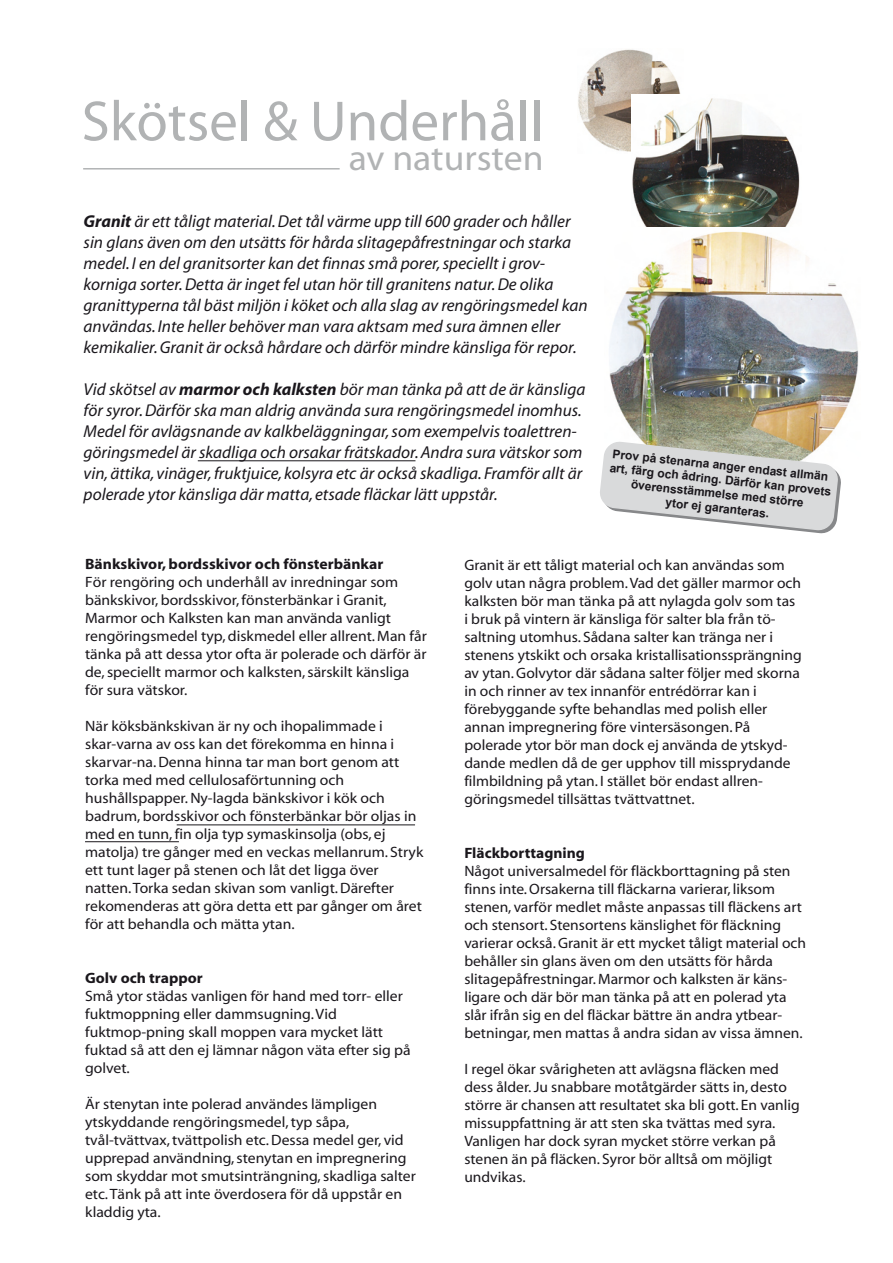
<style>
.page{position:relative;width:893px;height:1263px;background:#fff}
.page>*{position:absolute;margin:0;border:0;box-sizing:border-box;transform-origin:0 0}
.t1{font:57px "Myriad";color:#b1b3b4}
.t2{font:36px "Myriad";color:#b1b3b4;scale:1.04 1}
.t3{font:italic 17.25px/21px "Myriad";color:#1a171c}
.t4{font:15px/18px "Myriad";color:#1a171c}
.t5{font:15px/18px "Myriad";color:#1a171c;scale:1.04 1}
.t6{font:700 15px "Myriad";color:#1a171c;scale:1.04 1}
.t7{font:700 15px "Myriad";color:#1a171c}
.t8{font:700 12px/14.2px "Arial";color:#1a171c;text-align:center}
.s1{font-weight:700}
</style>
<div class="page">
<img style="left:578px;top:49px;width:103px;height:103px">
<hr style="left:83px;top:168px;width:257px;height:2px;background:#b1b3b4">
<hr style="left:198px;top:460px;width:217px;height:1px;background:#1a171c">
<hr style="left:85px;top:841px;width:94px;height:1px;background:#1a171c">
<img style="left:632px;top:95px;width:168px;height:132px">
<hr style="left:177px;top:825px;width:238px;height:1px;background:#1a171c">
<img style="left:609px;top:231px;width:250px;height:211px">
<svg style="left:600px;top:442px;width:241px;height:91px"></svg>
<h1 class="t1" style="left:82px;top:93px;width:463px">Skötsel &amp; Underhåll</h1>
<h2 class="t2" style="left:349px;top:140px;width:189px">av natursten</h2>
<p class="t3" style="left:84px;top:211px;width:505px"><span class="s1">Granit</span> är ett tåligt material. Det tål värme upp till 600 grader och håller sin glans även om den utsätts för hårda slitagepåfrestningar och starka medel. I en del granitsorter kan det finnas små porer, speciellt i grov&shy;korniga sorter. Detta är inget fel utan hör till granitens natur. De olika granittyperna tål bäst miljön i köket och alla slag av rengöringsmedel kan användas. Inte heller behöver man vara aktsam med sura ämnen eller kemikalier. Granit är också hårdare och därför mindre känsliga för repor.</p>
<p class="t3" style="left:84px;top:379px;width:503px">Vid skötsel av <span class="s1">marmor och kalksten</span> bör man tänka på att de är känsliga för syror. Därför ska man aldrig använda sura rengöringsmedel inomhus.<br>Medel för avlägsnande av kalkbeläggningar, som exempelvis toalettren&shy;göringsmedel är skadliga och orsakar frätskador. Andra sura vätskor som vin, ättika, vinäger, fruktjuice, kolsyra etc är också skadliga. Framför allt är polerade ytor känsliga där matta, etsade fläckar lätt uppstår.</p>
<p class="t8" style="left:612px;top:447px;width:224px;rotate:6deg">Prov på stenarna anger endast allmän art, färg och ådring. Därför kan provets överensstämmelse med större<br>ytor ej garanteras.</p>
<p class="t6" style="left:85px;top:556px;width:288px">Bänkskivor, bordsskivor och fönsterbänkar</p>
<p class="t5" style="left:85px;top:574px;width:330px">För rengöring och underhåll av inredningar som bänkskivor, bordsskivor, fönsterbänkar i Granit, Marmor och Kalksten kan man använda vanligt rengöringsmedel typ, diskmedel eller allrent. Man får tänka på att dessa ytor ofta är polerade och därför är de, speciellt marmor och kalksten, särskilt känsliga för sura vätskor.</p>
<p class="t5" style="left:85px;top:718px;width:327px">När köksbänkskivan är ny och ihopalimmade i skar-varna av oss kan det förekomma en hinna i skarvar-na. Denna hinna tar man bort genom att torka med med cellulosaförtunning och hushållspapper. Ny-lagda bänkskivor i kök och badrum, bordsskivor och fönsterbänkar bör oljas in med en tunn, fin olja typ symaskinsolja (obs, ej matolja) tre gånger med en veckas mellanrum. Stryk ett tunt lager på stenen och låt det ligga över natten. Torka sedan skivan som vanligt. Därefter rekomenderas att göra detta ett par gånger om året för att behandla och mätta ytan.</p>
<p class="t6" style="left:85px;top:970px;width:115px">Golv och trappor</p>
<p class="t5" style="left:85px;top:988px;width:315px">Små ytor städas vanligen för hand med torr- eller fuktmoppning eller dammsugning. Vid fuktmop-pning skall moppen vara mycket lätt fuktad så att den ej lämnar någon väta efter sig på golvet.</p>
<p class="t5" style="left:85px;top:1096px;width:319px">Är stenytan inte polerad användes lämpligen ytskyddande rengöringsmedel, typ såpa, tvål-tvättvax, tvättpolish etc. Dessa medel ger, vid upprepad användning, stenytan en impregnering som skyddar mot smutsinträngning, skadliga salter etc. Tänk på att inte överdosera för då uppstår en kladdig yta.</p>
<p class="t4" style="left:464px;top:556px;width:339px">Granit är ett tåligt material och kan användas som golv utan några problem.Vad det gäller marmor och kalksten bör man tänka på att nylagda golv som tas i bruk på vintern är känsliga för salter bla från tö&shy;saltning utomhus. Sådana salter kan tränga ner i stenens ytskikt och orsaka kristallisationssprängning av ytan. Golvytor där sådana salter följer med skorna in och rinner av tex innanför entrédörrar kan i förebyggande syfte behandlas med polish eller annan impregnering före vintersäsongen. På polerade ytor bör man dock ej använda de ytskyd&shy;dande medlen då de ger upphov till missprydande filmbildning på ytan. I stället bör endast allren&shy;göringsmedel tillsättas tvättvattnet.</p>
<p class="t7" style="left:464px;top:845px;width:122px">Fläckborttagning</p>
<p class="t4" style="left:464px;top:862px;width:343px">Något universalmedel för fläckborttagning på sten finns inte. Orsakerna till fläckarna varierar, liksom stenen, varför medlet måste anpassas till fläckens art och stensort. Stensortens känslighet för fläckning varierar också. Granit är ett mycket tåligt material och behåller sin glans även om den utsätts för hårda slitagepåfrestningar. Marmor och kalksten är käns&shy;ligare och där bör man tänka på att en polerad yta slår ifrån sig en del fläckar bättre än andra ytbear&shy;betningar, men mattas å andra sidan av vissa ämnen.</p>
<p class="t4" style="left:464px;top:1060px;width:337px">I regel ökar svårigheten att avlägsna fläcken med dess ålder. Ju snabbare motåtgärder sätts in, desto större är chansen att resultatet ska bli gott. En vanlig missuppfattning är att sten ska tvättas med syra.<br>Vanligen har dock syran mycket större verkan på stenen än på fläcken. Syror bör alltså om möjligt undvikas.</p>
</div>
